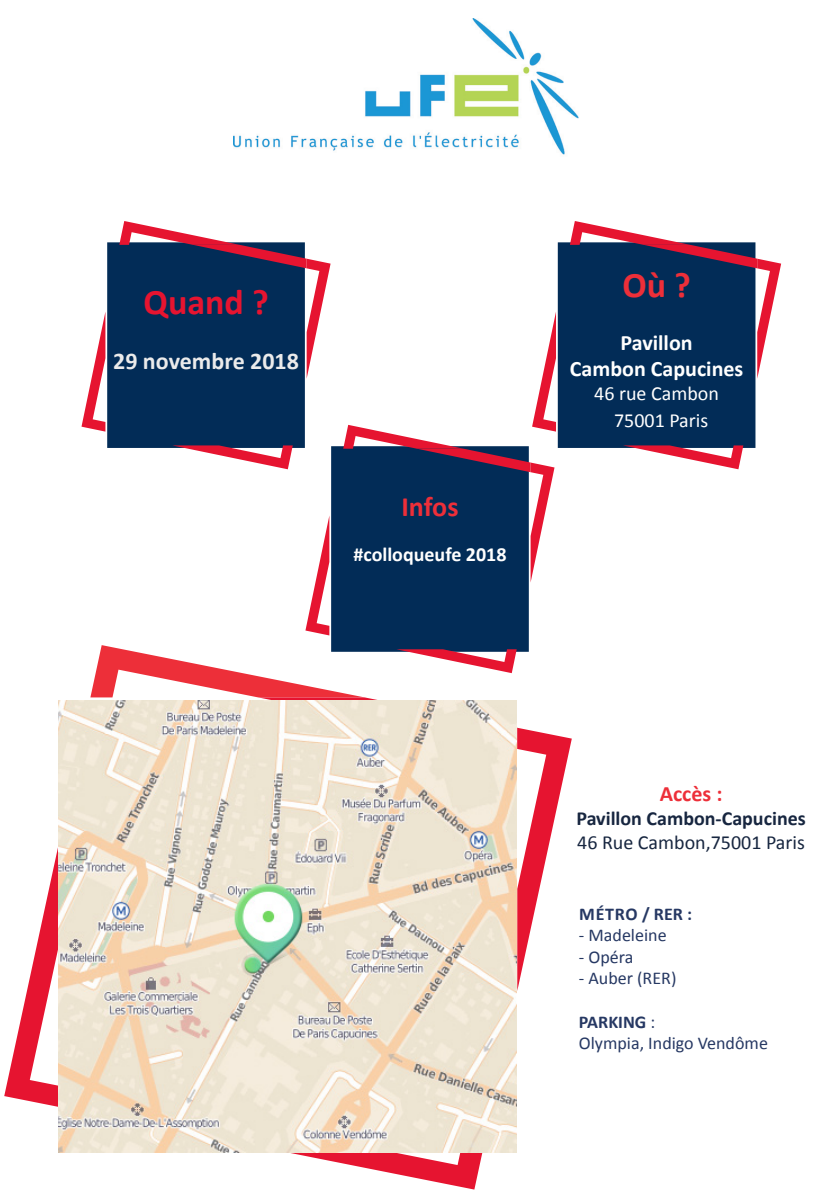
<style>
.page{position:relative;width:840px;height:1191px;background:#fff}
.page>*{position:absolute;margin:0;border:0;box-sizing:border-box;transform-origin:0 0}
.t1{font:700 36px "Calibri";color:#e61430}
.t2{font:700 36px "Calibri";color:#ed2f39}
.t3{font:700 28px "Calibri";letter-spacing:-.005em;color:#ed2f39}
.t4{font:700 24px "Calibri";color:#ebebeb}
.t5{font:700 22px "Calibri";color:#fff}
.t6{font:700 22px "Calibri";color:#ed2f39}
.t7{font:700 20px "Calibri";color:#172640}
.t8{font:20px "Calibri";color:#172640}
.t9{font:20px "Calibri";color:#fff}
.t10{font:700 20px "Calibri";color:#fff}
.t11{font:18px "Calibri";color:#263863}
.t12{font:700 18px "Calibri";letter-spacing:.035em;color:#263863}
.t13{font:700 18px "Calibri";color:#263863}
.s1{font-weight:400}
</style>
<div class="page">
<img style="left:233px;top:18px;width:346px;height:137px">
<div style="left:107px;top:242px;width:198px;height:206px;background:#022c57;border:2px solid #022c57"></div>
<svg style="left:172px;top:445px;width:120px;height:24px"></svg>
<svg style="left:81px;top:314px;width:24px;height:117px"></svg>
<svg style="left:119px;top:221px;width:211px;height:158px"></svg>
<div style="left:557px;top:242px;width:198px;height:206px;background:#022c57;border:2px solid #022c57"></div>
<svg style="left:622px;top:445px;width:121px;height:24px"></svg>
<svg style="left:569px;top:221px;width:211px;height:158px"></svg>
<svg style="left:211px;top:1152px;width:274px;height:37px"></svg>
<svg style="left:4px;top:847px;width:54px;height:260px"></svg>
<div style="left:331px;top:446px;width:197px;height:206px;background:#022c57;border:2px solid #022c57"></div>
<svg style="left:90px;top:645px;width:481px;height:346px"></svg>
<svg style="left:305px;top:517px;width:24px;height:118px"></svg>
<svg style="left:343px;top:317px;width:212px;height:265px"></svg>
<img style="left:58px;top:700px;width:457px;height:452px">
<p class="t1" style="left:143px;top:279px;width:127px">Quand ?</p>
<p class="t4" style="left:113px;top:346px;width:187px">29 novembre 2018</p>
<p class="t3" style="left:401px;top:488px;width:59px">Infos</p>
<p class="t10" style="left:353px;top:542px;width:154px">#colloqueufe 2018</p>
<p class="t2" style="left:622px;top:262px;width:70px">Où ?</p>
<p class="t5" style="left:620px;top:328px;width:74px">Pavillon</p>
<p class="t5" style="left:569px;top:355px;width:175px">Cambon Capucines</p>
<p class="t9" style="left:594px;top:381px;width:126px">46 rue Cambon</p>
<p class="t9" style="left:613px;top:407px;width:96px">75001 Paris</p>
<p class="t6" style="left:659px;top:779px;width:64px">Accès :</p>
<p class="t7" style="left:576px;top:805px;width:231px">Pavillon Cambon-Capucines</p>
<p class="t8" style="left:577px;top:829px;width:229px">46 Rue Cambon,75001 Paris</p>
<p class="t12" style="left:579px;top:902px;width:114px">MÉTRO / RER :</p>
<p class="t11" style="left:578px;top:923px;width:89px">- Madeleine</p>
<p class="t11" style="left:578px;top:945px;width:56px">- Opéra</p>
<p class="t11" style="left:578px;top:967px;width:99px">- Auber (RER)</p>
<p class="t13" style="left:578px;top:1010px;width:78px">PARKING <span class="s1">:</span></p>
<p class="t11" style="left:578px;top:1031px;width:190px">Olympia, Indigo Vendôme</p>
</div>
